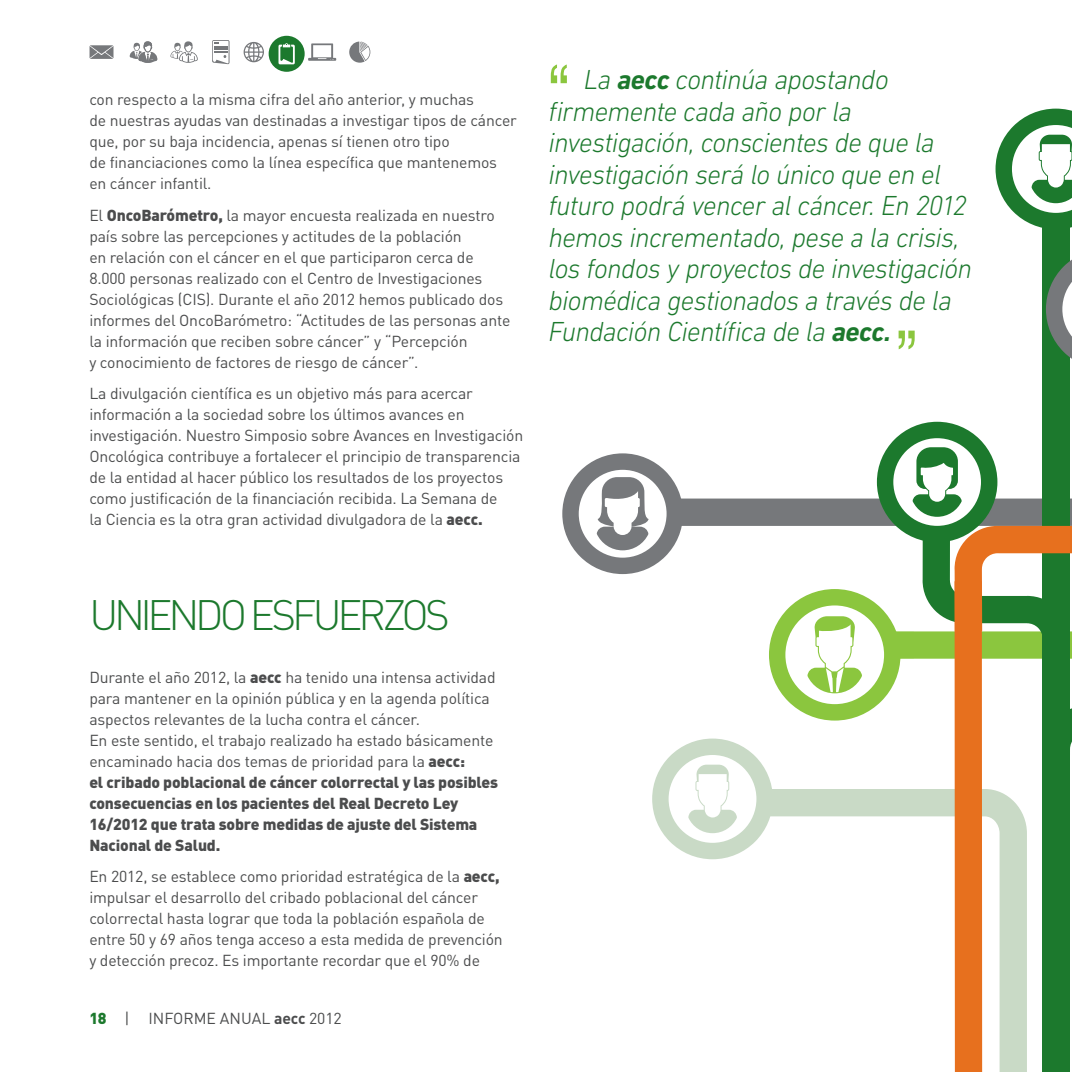
<style>
.page{position:relative;width:1072px;height:1072px;background:#fff}
.page>*{position:absolute;margin:0;border:0;box-sizing:border-box;transform-origin:0 0}
.DESTACADOS{font:condensed 73.5px "Helvetica";color:#8bc63e}
.t1{font:300 42px "DIN Pro";letter-spacing:-.1em;color:#1c792d}
.DESTACADOS-2{font:italic 300 28px/31.5px "DIN Next LT Pro";letter-spacing:-.025em;color:#1c792d}
.t2{font:15.75px/21px "DIN Pro";letter-spacing:-.01em;color:#4b4c4d}
.s1{font-weight:900}
.s2{font-weight:700}
.s3{font-weight:900;color:#1c792d}
</style>
<div class="page">
<svg style="left:89px;top:45px;width:24px;height:14px"></svg>
<svg style="left:308px;top:43px;width:28px;height:18px"></svg>
<svg style="left:243px;top:42px;width:21px;height:20px"></svg>
<svg style="left:170px;top:41px;width:28px;height:22px"></svg>
<svg style="left:129px;top:41px;width:28px;height:22px"></svg>
<svg style="left:349px;top:42px;width:21px;height:21px"></svg>
<svg style="left:212px;top:40px;width:17px;height:24px"></svg>
<div style="left:269px;top:36px;width:36px;height:36px;background:#1c792d;border-radius:50%"></div>
<svg style="left:278px;top:43px;width:17px;height:21px"></svg>
<svg style="left:709px;top:859px;width:361px;height:212px"></svg>
<div style="left:1042px;top:207px;width:28px;height:372px;background:#1c792d"></div>
<svg style="left:759px;top:859px;width:267px;height:212px"></svg>
<div style="left:954px;top:581px;width:28px;height:490px;background:#e7701e"></div>
<svg style="left:995px;top:109px;width:76px;height:119px"></svg>
<svg style="left:1046px;top:260px;width:25px;height:98px"></svg>
<svg style="left:562px;top:422px;width:509px;height:437px"></svg>
<p class="t2" style="left:89px;top:87px;width:429px">con respecto a la misma cifra del año anterior, y muchas<br>de nuestras ayudas van destinadas a investigar tipos de cáncer que, por su baja incidencia, apenas sí tienen otro tipo<br>de financiaciones como la línea específica que mantenemos en cáncer infantil.</p>
<p class="t2" style="left:89px;top:203px;width:422px">El <span class="s1">OncoBarómetro,</span> la mayor encuesta realizada en nuestro país sobre las percepciones y actitudes de la población<br>en relación con el cáncer en el que participaron cerca de 8.000 personas realizado con el Centro de Investigaciones Sociológicas (CIS). Durante el año 2012 hemos publicado dos informes del OncoBarómetro: “Actitudes de las personas ante la información que reciben sobre cáncer” y “Percepción<br>y conocimiento de factores de riesgo de cáncer”.</p>
<p class="t2" style="left:89px;top:381px;width:435px">La divulgación científica es un objetivo más para acercar información a la sociedad sobre los últimos avances en investigación. Nuestro Simposio sobre Avances en Investigación Oncológica contribuye a fortalecer el principio de transparencia de la entidad al hacer público los resultados de los proyectos como justificación de la financiación recibida. La Semana de<br>la Ciencia es la otra gran actividad divulgadora de la <span class="s1">aecc.</span></p>
<p class="DESTACADOS" style="left:548px;top:48px;width:22px">“</p>
<p class="DESTACADOS-2" style="left:548px;top:64px;width:425px;text-indent:35px">La <span class="s2">aecc</span> continúa apostando firmemente cada año por la investigación, conscientes de que la investigación será lo único que en el futuro podrá vencer al cáncer. En 2012 hemos incrementado, pese a la crisis, los fondos y proyectos de investigación biomédica gestionados a través de la Fundación Científica de la <span class="s2">aecc.</span></p>
<p class="DESTACADOS" style="left:897px;top:314px;width:22px">”</p>
<p class="t1" style="left:90px;top:582px;width:362px">UNIENDO ESFUERZOS</p>
<p class="t2" style="left:89px;top:665px;width:410px">Durante el año 2012, la <span class="s1">aecc</span> ha tenido una intensa actividad para mantener en la opinión pública y en la agenda política aspectos relevantes de la lucha contra el cáncer.<br>En este sentido, el trabajo realizado ha estado básicamente encaminado hacia dos temas de prioridad para la <span class="s1">aecc:<br>el cribado poblacional de cáncer colorrectal y las posibles consecuencias en los pacientes del Real Decreto Ley 16/2012 que trata sobre medidas de ajuste del Sistema Nacional de Salud.</span></p>
<p class="t2" style="left:89px;top:864px;width:415px">En 2012, se establece como prioridad estratégica de la <span class="s1">aecc, </span>impulsar el desarrollo del cribado poblacional del cáncer colorrectal hasta lograr que toda la población española de entre 50 y 69 años tenga acceso a esta medida de prevención y detección precoz. Es importante recordar que el 90% de</p>
<p class="t2" style="left:89px;top:1006px;width:254px"><span class="s3">18</span> | INFORME ANUAL <span class="s2">aecc</span> 2012</p>
</div>
